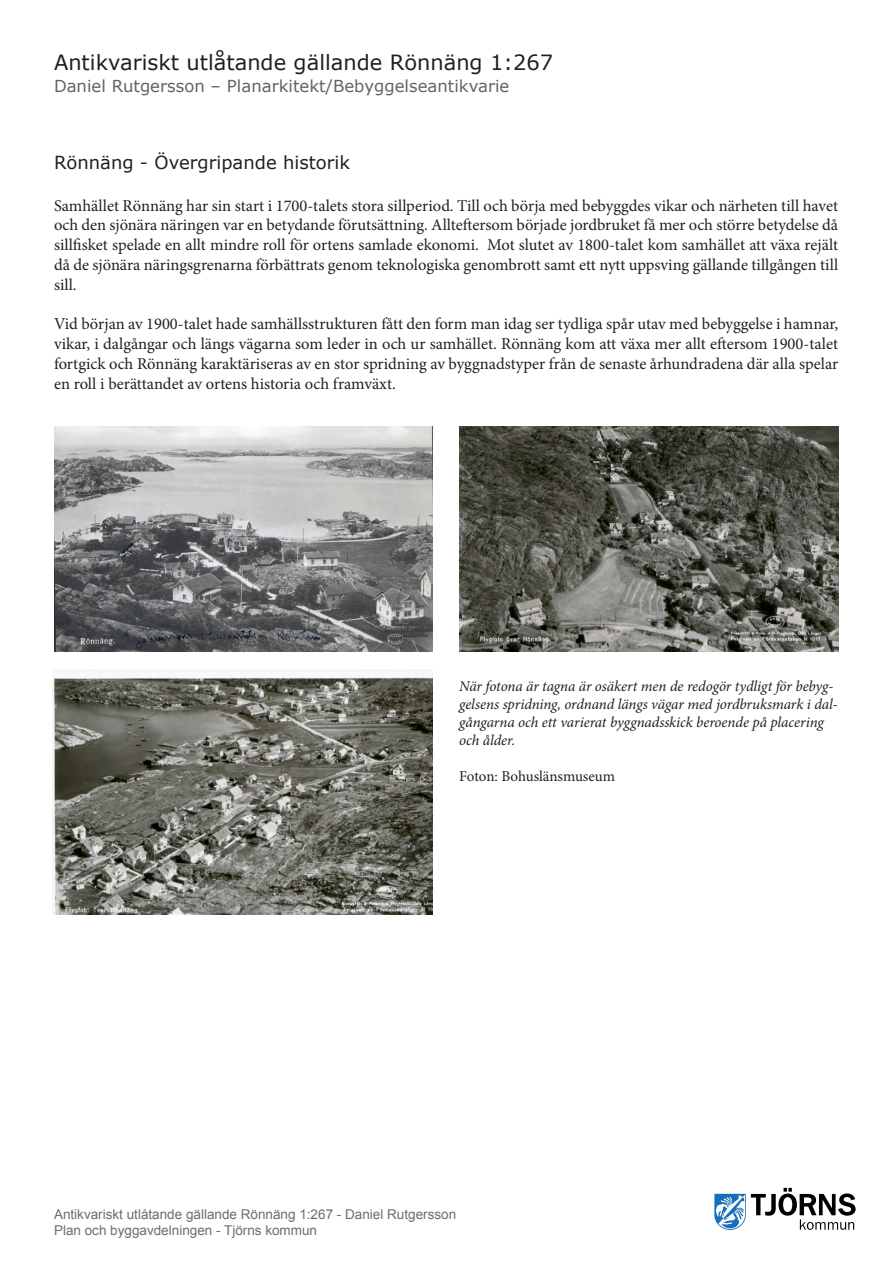
<style>
.page{position:relative;width:893px;height:1263px;background:#fff}
.page>*{position:absolute;margin:0;border:0;box-sizing:border-box;transform-origin:0 0}
.t1{font:21px "MS Reference Sans Serif";color:#231f20}
.t2{font:18px "MS Reference Sans Serif";color:#231f20}
.t3{font:16.5px/19.8px "Minion Pro";color:#231f20;text-align:justify}
.t4{font:16.5px "MS Reference Sans Serif";color:#636366}
.t5{font:italic 15px/18px "Minion Pro";letter-spacing:-.005em;color:#231f20}
.t6{font:15px "Minion Pro";letter-spacing:-.005em;color:#231f20}
.t7{font:13.5px/16.2px "Arial";color:#6c6d70}
</style>
<div class="page">
<svg style="left:714px;top:1188px;width:142px;height:42px"></svg>
<img style="left:54px;top:426px;width:379px;height:225px">
<img style="left:53px;top:670px;width:380px;height:244px">
<img style="left:459px;top:426px;width:379px;height:225px">
<p class="t1" style="left:54px;top:49px;width:501px">Antikvariskt utlåtande gällande Rönnäng 1:267</p>
<p class="t4" style="left:54px;top:75px;width:457px">Daniel Rutgersson – Planarkitekt/Bebyggelseantikvarie</p>
<p class="t2" style="left:54px;top:151px;width:298px">Rönnäng - Övergripande historik</p>
<p class="t3" style="left:54px;top:195px;width:786px">Samhället Rönnäng har sin start i 1700-talets stora sillperiod. Till och börja med bebyggdes vikar och närheten till havet och den sjönära näringen var en betydande förutsättning. Allteftersom började jordbruket få mer och större betydelse då sillfisket spelade en allt mindre roll för ortens samlade ekonomi. Mot slutet av 1800-talet kom samhället att växa rejält då de sjönära näringsgrenarna förbättrats genom teknologiska genombrott samt ett nytt uppsving gällande tillgången till sill.</p>
<p class="t3" style="left:54px;top:314px;width:786px">Vid början av 1900-talet hade samhällsstrukturen fått den form man idag ser tydliga spår utav med bebyggelse i hamnar, vikar, i dalgångar och längs vägarna som leder in och ur samhället. Rönnäng kom att växa mer allt eftersom 1900-talet fortgick och Rönnäng karaktäriseras av en stor spridning av byggnadstyper från de senaste århundradena där alla spelar en roll i berättandet av ortens historia och framväxt.</p>
<p class="t5" style="left:459px;top:677px;width:380px">När fotona är tagna är osäkert men de redogör tydligt för bebyg&shy;gelsens spridning, ordnand längs vägar med jordbruksmark i dal&shy;gångarna och ett varierat byggnadsskick beroende på placering och ålder.</p>
<p class="t6" style="left:459px;top:766px;width:157px">Foton: Bohuslänsmuseum</p>
<p class="t7" style="left:54px;top:1206px;width:404px">Antikvariskt utlåtande gällande Rönnäng 1:267 - Daniel Rutgersson<br>Plan och byggavdelningen - Tjörns kommun</p>
</div>
